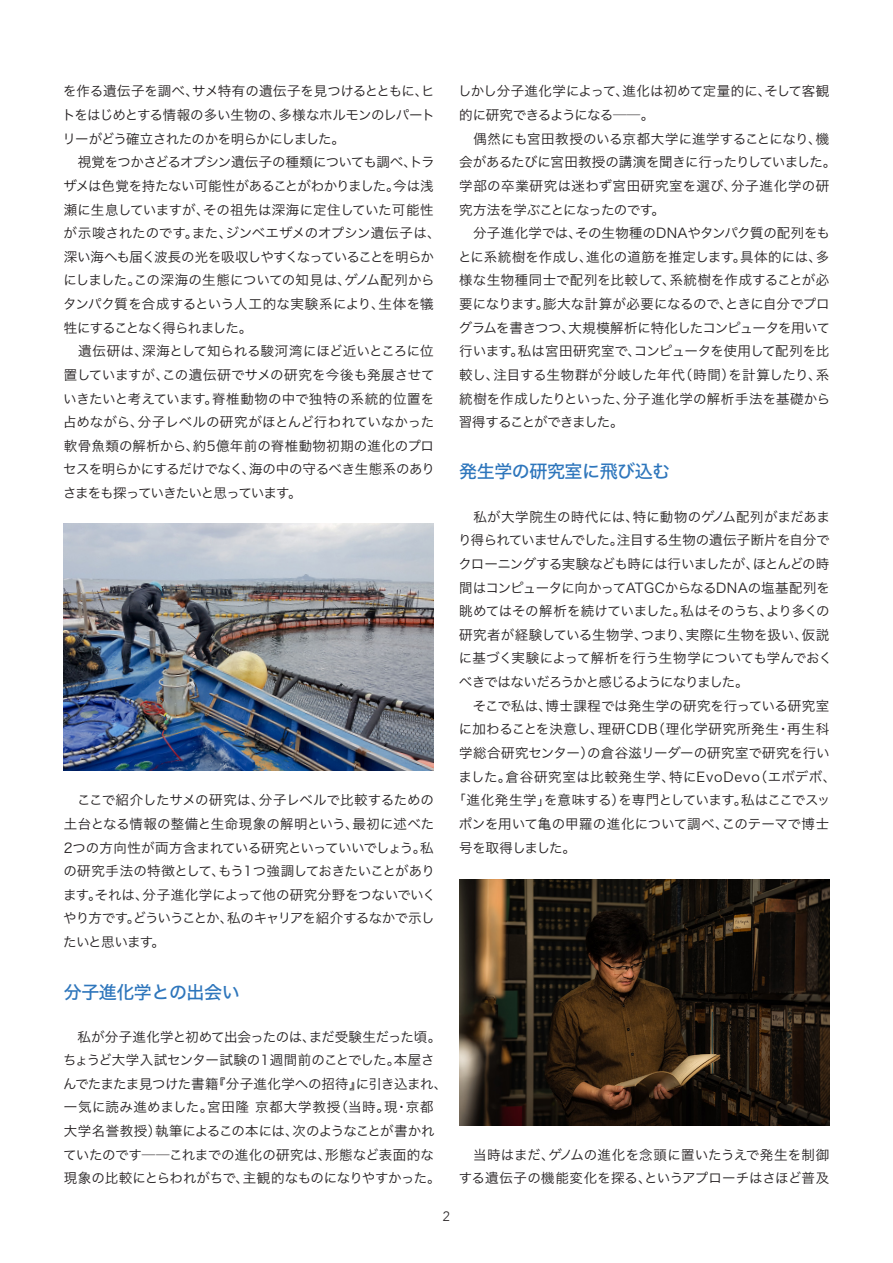
<style>
.page{position:relative;width:893px;height:1263px;background:#fff}
.page>*{position:absolute;margin:0;border:0;box-sizing:border-box;transform-origin:0 0}
.t1{font:18px "Hiragino Sans W5";letter-spacing:-.025em;color:#2e76bc}
.t2{font:13.5px/23.7px "Hiragino Sans W3";letter-spacing:-.015em;color:#231f20}
.t3{font:13.5px/23.7px "Hiragino Sans W3";letter-spacing:.005em;color:#231f20}
.t4{font:13.5px "Hiragino Sans W3";letter-spacing:-.05em;color:#231f20}
.t5{font:13.5px "Hiragino Sans W3";letter-spacing:.06em;color:#231f20}
.t6{font:13.5px "Hiragino Sans W3";letter-spacing:-.045em;color:#231f20}
.t7{font:13.5px "Hiragino Sans W3";letter-spacing:.055em;color:#231f20}
.t8{font:13.5px "Hiragino Sans W3";letter-spacing:.015em;color:#231f20}
.t9{font:13.5px "Hiragino Sans W3";letter-spacing:-.08em;color:#231f20}
.t10{font:300 13.5px "Avenir";color:#231f20}
</style>
<div class="page">
<img style="left:459px;top:879px;width:370px;height:247px">
<img style="left:64px;top:524px;width:370px;height:246px">
<p class="t2" style="left:62px;top:79px;width:380px">を作る遺伝子を調べ、サメ特有の遺伝子を見つけるとともに、ヒトをはじめとする情報の多い生物の、多様なホルモンのレパートリーがどう確立されたのかを明らかにしました。<br>　視覚をつかさどるオプシン遺伝子の種類についても調べ、トラザメは色覚を持たない可能性があることがわかりました。今は浅瀬に生息していますが、その祖先は深海に定住していた可能性が示唆されたのです。また、ジンベエザメのオプシン遺伝子は、深い海へも届く波長の光を吸収しやすくなっていることを明らかにしました。この深海の生態についての知見は、ゲノム配列からタンパク質を合成するという人工的な実験系により、生体を犠牲にすることなく得られました。<br>　遺伝研は、深海として知られる駿河湾にほど近いところに位置していますが、この遺伝研でサメの研究を今後も発展させていきたいと考えています。脊椎動物の中で独特の系統的位置を占めながら、分子レベルの研究がほとんど行われていなかった軟骨魚類の解析から、約5億年前の脊椎動物初期の進化のプロセスを明らかにするだけでなく、海の中の守るべき生態系のありさまをも探っていきたいと思っています。</p>
<p class="t2" style="left:63px;top:787px;width:374px">　ここで紹介したサメの研究は、分子レベルで比較するための土台となる情報の整備と生命現象の解明という、最初に述べた<br>2つの方向性が両方含まれている研究といっていいでしょう。私の研究手法の特徴として、もう1つ強調しておきたいことがあります。それは、分子進化学によって他の研究分野をつないでいくやり方です。どういうことか、私のキャリアを紹介するなかで示したいと思います。</p>
<p class="t2" style="left:458px;top:79px;width:380px">しかし分子進化学によって、進化は初めて定量的に、そして客観的に研究できるようになる──。<br>　偶然にも宮田教授のいる京都大学に進学することになり、機会があるたびに宮田教授の講演を聞きに行ったりしていました。学部の卒業研究は迷わず宮田研究室を選び、分子進化学の研究方法を学ぶことになったのです。<br>　分子進化学では、その生物種のDNAやタンパク質の配列をもとに系統樹を作成し、進化の道筋を推定します。具体的には、多様な生物種同士で配列を比較して、系統樹を作成することが必要になります。膨大な計算が必要になるので、ときに自分でプログラムを書きつつ、大規模解析に特化したコンピュータを用いて行います。私は宮田研究室で、コンピュータを使用して配列を比較し、注目する生物群が分岐した年代（時間）を計算したり、系統樹を作成したりといった、分子進化学の解析手法を基礎から習得することができました。</p>
<h1 class="t1" style="left:459px;top:455px;width:213px">発生学の研究室に飛び込む</h1>
<p class="t8" style="left:459px;top:505px;width:372px">　私が大学院生の時代には、特に動物のゲノム配列がまだあま</p>
<p class="t4" style="left:458px;top:528px;width:373px">り得られていませんでした。注目する生物の遺伝子断片を自分で</p>
<p class="t6" style="left:459px;top:552px;width:372px">クローニングする実験なども時には行いましたが、ほとんどの時</p>
<p class="t2" style="left:459px;top:575px;width:372px">間はコンピュータに向かってATGCからなるDNAの塩基配列を</p>
<p class="t2" style="left:459px;top:598px;width:372px">眺めてはその解析を続けていました。私はそのうち、より多くの</p>
<p class="t2" style="left:459px;top:622px;width:371px">研究者が経験している生物学、つまり、実際に生物を扱い、仮説</p>
<p class="t2" style="left:459px;top:646px;width:375px">に基づく実験によって解析を行う生物学についても学んでおく</p>
<p class="t9" style="left:459px;top:670px;width:291px">べきではないだろうかと感じるようになりました。</p>
<p class="t3" style="left:459px;top:693px;width:371px">　そこで私は、博士課程では発生学の研究を行っている研究室</p>
<p class="t7" style="left:459px;top:717px;width:372px">に加わることを決意し、理研CDB（理化学研究所発生・再生科</p>
<p class="t2" style="left:459px;top:740px;width:372px">学総合研究センター）の倉谷滋リーダーの研究室で研究を行い</p>
<p class="t5" style="left:459px;top:764px;width:379px">ました。倉谷研究室は比較発生学、特にEvoDevo（エボデボ、</p>
<p class="t2" style="left:452px;top:787px;width:379px">「進化発生学」を意味する）を専門としています。私はここでスッ</p>
<p class="t2" style="left:459px;top:811px;width:372px">ポンを用いて亀の甲羅の進化について調べ、このテーマで博士</p>
<p class="t4" style="left:459px;top:835px;width:118px">号を取得しました。</p>
<h1 class="t1" style="left:64px;top:976px;width:177px">分子進化学との出会い</h1>
<p class="t2" style="left:63px;top:1024px;width:386px">　私が分子進化学と初めて出会ったのは、まだ受験生だった頃。ちょうど大学入試センター試験の1週間前のことでした。本屋さんでたまたま見つけた書籍『分子進化学への招待』に引き込まれ、一気に読み進めました。宮田隆 京都大学教授（当時。現・京都大学名誉教授）執筆によるこの本には、次のようなことが書かれていたのです──これまでの進化の研究は、形態など表面的な現象の比較にとらわれがちで、主観的なものになりやすかった。</p>
<p class="t3" style="left:459px;top:1142px;width:372px">　当時はまだ、ゲノムの進化を念頭に置いたうえで発生を制御する遺伝子の機能変化を探る、というアプローチはさほど普及</p>
<p class="t10" style="left:443px;top:1208px;width:9px">2</p>
</div>
